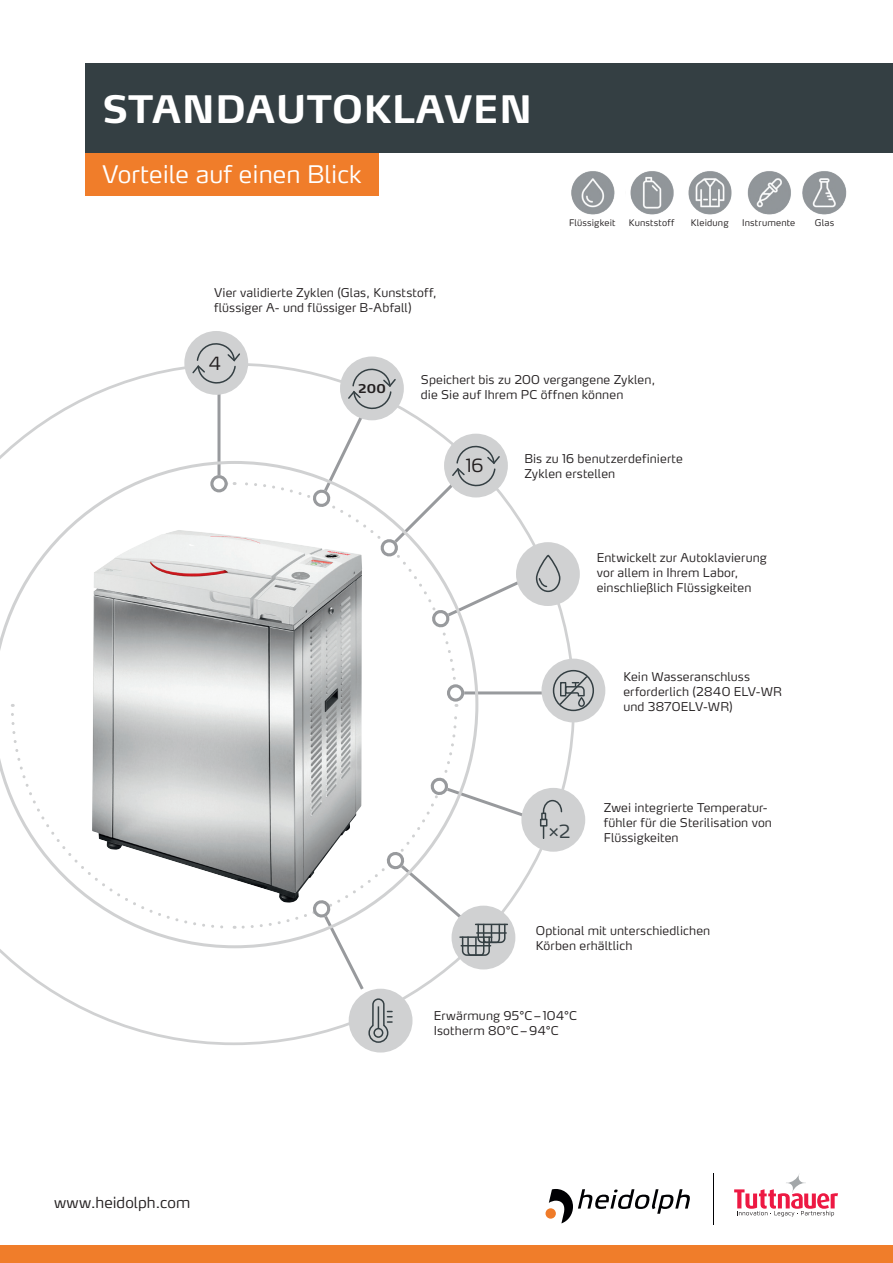
<style>
.page{position:relative;width:893px;height:1263px;background:#fff}
.page>*{position:absolute;margin:0;border:0;box-sizing:border-box;transform-origin:0 0}
.t1{font:700 37.5px "Max OT";letter-spacing:.01em;color:#fff}
.t2{font:300 24px "Max OT";color:#fff}
.t3{font:300 18px "Max OT";color:#231f20}
.t4{font:300 18px "Max OT";color:#343f43}
.t5{font:300 15px "Max OT";letter-spacing:.005em;color:#231f20}
.t6{font:300 12px/15px "Max OT";letter-spacing:.01em;color:#231f20}
.t7{font:700 12px "Max OT";color:#231f20}
.t8{font:300 9px "Max OT";letter-spacing:.02em;color:#231f20}
</style>
<div class="page">
<div style="left:0;top:1246px;width:893px;height:17px;background:#f07d2a"></div>
<svg style="left:0;top:363px;width:575px;height:682px"></svg>
<hr style="left:217px;top:394px;width:3px;height:81px;background:#989a9d">
<hr style="left:464px;top:691px;width:81px;height:3px;background:#989a9d">
<svg style="left:478px;top:577px;width:48px;height:50px"></svg>
<svg style="left:478px;top:774px;width:50px;height:45px"></svg>
<div style="left:340px;top:356px;width:64px;height:64px;background:#d0d1d2;border-radius:50%"></div>
<div style="left:444px;top:434px;width:64px;height:63px;background:#d0d1d2;border-radius:50%"></div>
<svg style="left:309px;top:368px;width:192px;height:189px"></svg>
<div style="left:516px;top:542px;width:64px;height:64px;background:#d0d1d2;border-radius:50%"></div>
<svg style="left:535px;top:554px;width:26px;height:39px"></svg>
<div style="left:541px;top:659px;width:64px;height:63px;background:#d0d1d2;border-radius:50%"></div>
<div style="left:553px;top:670px;width:41px;height:41px;border:2px solid #343f43;border-radius:50%"></div>
<svg style="left:558px;top:674px;width:31px;height:33px"></svg>
<div style="left:578px;top:697px;width:7px;height:10px;border:1px solid #343f43;border-radius:3px"></div>
<div style="left:521px;top:788px;width:64px;height:64px;background:#d0d1d2;border-radius:50%"></div>
<svg style="left:542px;top:799px;width:21px;height:40px"></svg>
<svg style="left:541px;top:812px;width:5px;height:7px"></svg>
<svg style="left:540px;top:819px;width:7px;height:7px"></svg>
<div style="left:184px;top:331px;width:64px;height:64px;background:#d0d1d2;border-radius:50%"></div>
<svg style="left:191px;top:343px;width:50px;height:41px"></svg>
<div style="left:85px;top:64px;width:808px;height:89px;background:#343f43"></div>
<img style="left:571px;top:171px;width:44px;height:44px">
<img style="left:630px;top:171px;width:44px;height:44px">
<img style="left:688px;top:171px;width:44px;height:44px">
<img style="left:747px;top:171px;width:44px;height:44px">
<img style="left:802px;top:171px;width:45px;height:44px">
<div style="left:545px;top:1208px;width:11px;height:10px;background:#ef7b29;border-radius:50%"></div>
<svg style="left:549px;top:1189px;width:141px;height:34px"></svg>
<hr style="left:713px;top:1173px;width:1px;height:52px;background:#000003">
<svg style="left:734px;top:1175px;width:104px;height:42px"></svg>
<div style="left:452px;top:906px;width:63px;height:63px;background:#d0d1d2;border-radius:50%"></div>
<hr style="left:476px;top:924px;width:31px;height:1px;background:#343f43">
<svg style="left:0;top:461px;width:478px;height:487px"></svg>
<img style="left:92px;top:530px;width:270px;height:374px">
<svg style="left:309px;top:848px;width:197px;height:398px"></svg>
<div style="left:85px;top:153px;width:294px;height:42px;background:#f07d2a"></div>
<h1 class="t1" style="left:102px;top:85px;width:432px">STANDAUTOKLAVEN</h1>
<h2 class="t2" style="left:102px;top:159px;width:261px">Vorteile auf einen Blick</h2>
<p class="t6" style="left:214px;top:285px;width:224px">Vier validierte Zyklen (Glas, Kunststoff, flüssiger A- und flüssiger B-Abfall)</p>
<h3 class="t3" style="left:209px;top:352px;width:14px">4</h3>
<p class="t8" style="left:569px;top:217px;width:48px">Flüssigkeit</p>
<p class="t8" style="left:629px;top:217px;width:47px">Kunststoff</p>
<p class="t8" style="left:691px;top:217px;width:39px">Kleidung</p>
<p class="t8" style="left:742px;top:217px;width:55px">Instrumente</p>
<p class="t8" style="left:815px;top:217px;width:21px">Glas</p>
<p class="t5" style="left:54px;top:1192px;width:138px">www.heidolph.com</p>
<p class="t7" style="left:358px;top:381px;width:29px">200</p>
<p class="t6" style="left:421px;top:372px;width:236px">Speichert bis zu 200 vergangene Zyklen, die Sie auf Ihrem PC öffnen können</p>
<h3 class="t3" style="left:466px;top:454px;width:19px">16</h3>
<p class="t6" style="left:524px;top:451px;width:160px">Bis zu 16 benutzerdefinierte<br>Zyklen erstellen</p>
<p class="t6" style="left:597px;top:550px;width:172px">Entwickelt zur Autoklavierung vor allem in Ihrem Labor, einschließlich Flüssigkeiten</p>
<p class="t6" style="left:623px;top:668px;width:160px">Kein Wasseranschluss erforderlich (2840 ELV-WR und 3870ELV-WR)</p>
<h3 class="t4" style="left:548px;top:820px;width:23px">×2</h3>
<p class="t6" style="left:604px;top:800px;width:170px">Zwei integrierte Temperatur&shy;fühler für die Sterilisation von<br>Flüssigkeiten</p>
<p class="t6" style="left:536px;top:923px;width:176px">Optional mit unterschiedlichen<br>Körben erhältlich</p>
<p class="t6" style="left:434px;top:1008px;width:145px">Erwärmung 95°C–104°C<br>Isotherm 80°C–94°C</p>
</div>
